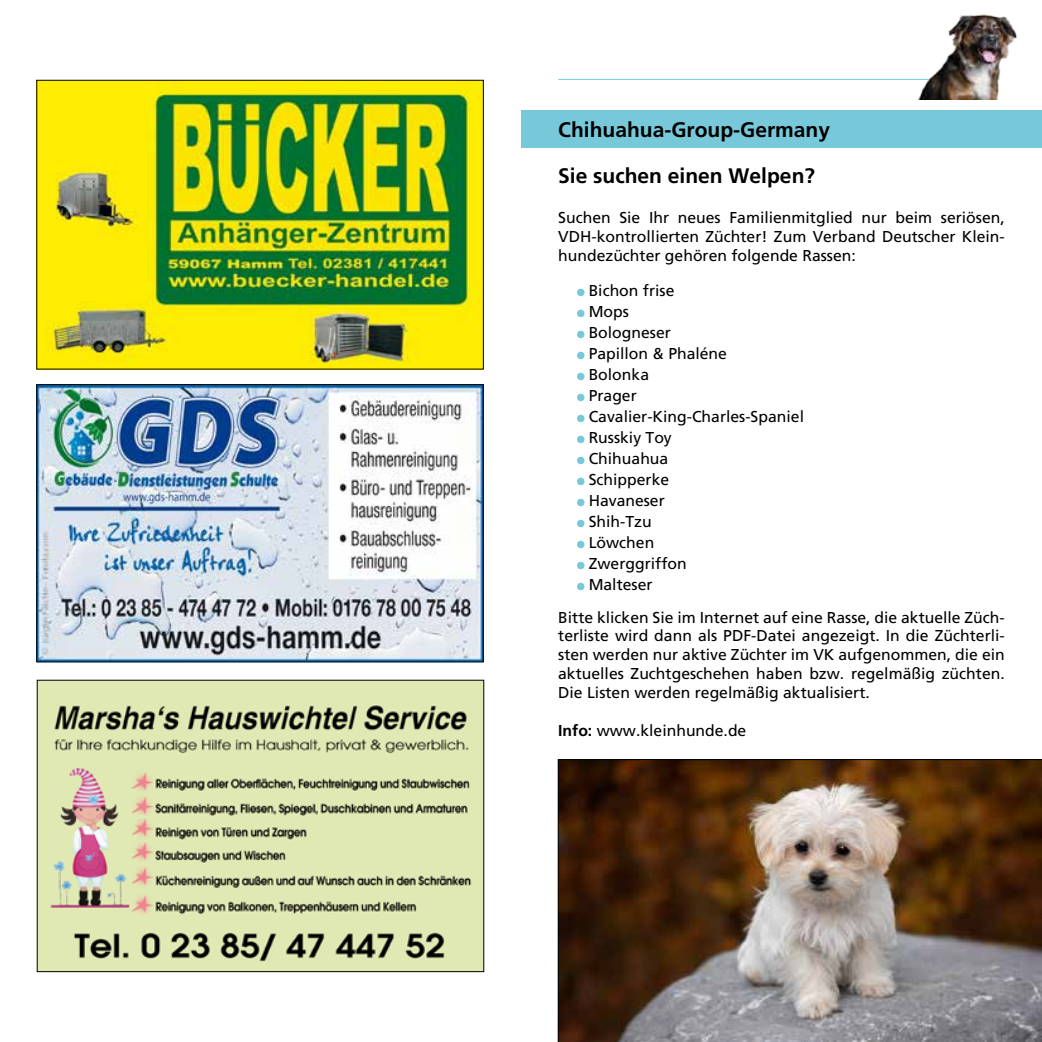
<style>
.page{position:relative;width:1042px;height:1042px;background:#fff}
.page>*{position:absolute;margin:0;border:0;box-sizing:border-box;transform-origin:0 0}
.t1{font:50.75px "Arial Rounded MT Bold";color:#77c9da}
.t2{font:700 21px "Frutiger LT";color:#000}
.t3{font:15.75px/18.9px "Frutiger CE";color:#000;text-align:justify}
.s1{font-family:"Frutiger LT";font-weight:700}
</style>
<div class="page">
<hr style="left:558px;top:79px;width:394px;height:1px;background:#7acada">
<img style="left:910px;top:14px;width:107px;height:85px">
<div style="left:521px;top:110px;width:521px;height:38px;background:#77c9da"></div>
<svg style="left:558px;top:759px;width:484px;height:283px;background:#6c5747"></svg>
<img style="left:38px;top:386px;width:444px;height:274px">
<div style="left:36px;top:384px;width:448px;height:278px;border:1px solid #000"></div>
<img style="left:39px;top:682px;width:443px;height:288px">
<div style="left:37px;top:680px;width:447px;height:292px;border:1px solid #000"></div>
<img style="left:38px;top:82px;width:444px;height:285px">
<h2 class="t2" style="left:558px;top:117px;width:273px">Chihuahua-Group-Germany</h2>
<h2 class="t2" style="left:558px;top:163px;width:258px">Sie suchen einen Welpen?</h2>
<p class="t3" style="left:558px;top:208px;width:448px">Suchen Sie Ihr neues Familienmitglied nur beim seriösen, VDH-kontrollierten Züchter! Zum Verband Deutscher Klein&shy;hundezüchter gehören folgende Rassen:</p>
<h1 class="t1" style="left:573px;top:247px;width:17px">.</h1>
<p class="t3" style="left:589px;top:280px;width:87px">Bichon frise</p>
<h1 class="t1" style="left:573px;top:268px;width:17px">.</h1>
<p class="t3" style="left:589px;top:301px;width:42px">Mops</p>
<h1 class="t1" style="left:573px;top:289px;width:17px">.</h1>
<p class="t3" style="left:589px;top:322px;width:84px">Bologneser</p>
<h1 class="t1" style="left:573px;top:310px;width:17px">.</h1>
<p class="t3" style="left:589px;top:343px;width:140px">Papillon &amp; Phaléne</p>
<h1 class="t1" style="left:573px;top:331px;width:17px">.</h1>
<p class="t3" style="left:589px;top:364px;width:62px">Bolonka</p>
<h1 class="t1" style="left:573px;top:352px;width:17px">.</h1>
<p class="t3" style="left:589px;top:385px;width:50px">Prager</p>
<h1 class="t1" style="left:573px;top:373px;width:17px">.</h1>
<p class="t3" style="left:589px;top:406px;width:217px">Cavalier-King-Charles-Spaniel</p>
<h1 class="t1" style="left:573px;top:394px;width:17px">.</h1>
<p class="t3" style="left:589px;top:427px;width:85px">Russkiy Toy</p>
<h1 class="t1" style="left:573px;top:415px;width:17px">.</h1>
<p class="t3" style="left:589px;top:448px;width:81px">Chihuahua</p>
<h1 class="t1" style="left:573px;top:436px;width:17px">.</h1>
<p class="t3" style="left:589px;top:469px;width:82px">Schipperke</p>
<h1 class="t1" style="left:573px;top:457px;width:17px">.</h1>
<p class="t3" style="left:589px;top:490px;width:78px">Havaneser</p>
<h1 class="t1" style="left:573px;top:478px;width:17px">.</h1>
<p class="t3" style="left:589px;top:511px;width:64px">Shih-Tzu</p>
<h1 class="t1" style="left:573px;top:499px;width:17px">.</h1>
<p class="t3" style="left:589px;top:532px;width:67px">Löwchen</p>
<h1 class="t1" style="left:573px;top:520px;width:17px">.</h1>
<p class="t3" style="left:589px;top:553px;width:100px">Zwerggriffon</p>
<h1 class="t1" style="left:573px;top:541px;width:17px">.</h1>
<p class="t3" style="left:558px;top:567px;width:448px;line-height:32.9px;text-indent:30px">Malteser<br>Bitte klicken Sie im Internet auf eine Rasse, die aktuelle Züch-</p>
<p class="t3" style="left:558px;top:626px;width:448px">terliste wird dann als PDF-Datei angezeigt. In die Züchterli&shy;sten werden nur aktive Züchter im VK aufgenommen, die ein aktuelles Zuchtgeschehen haben bzw. regelmäßig züchten.<br>Die Listen werden regelmäßig aktualisiert.</p>
<p class="t3" style="left:558px;top:721px;width:190px"><span class="s1">Info:</span> www.kleinhunde.de</p>
</div>
